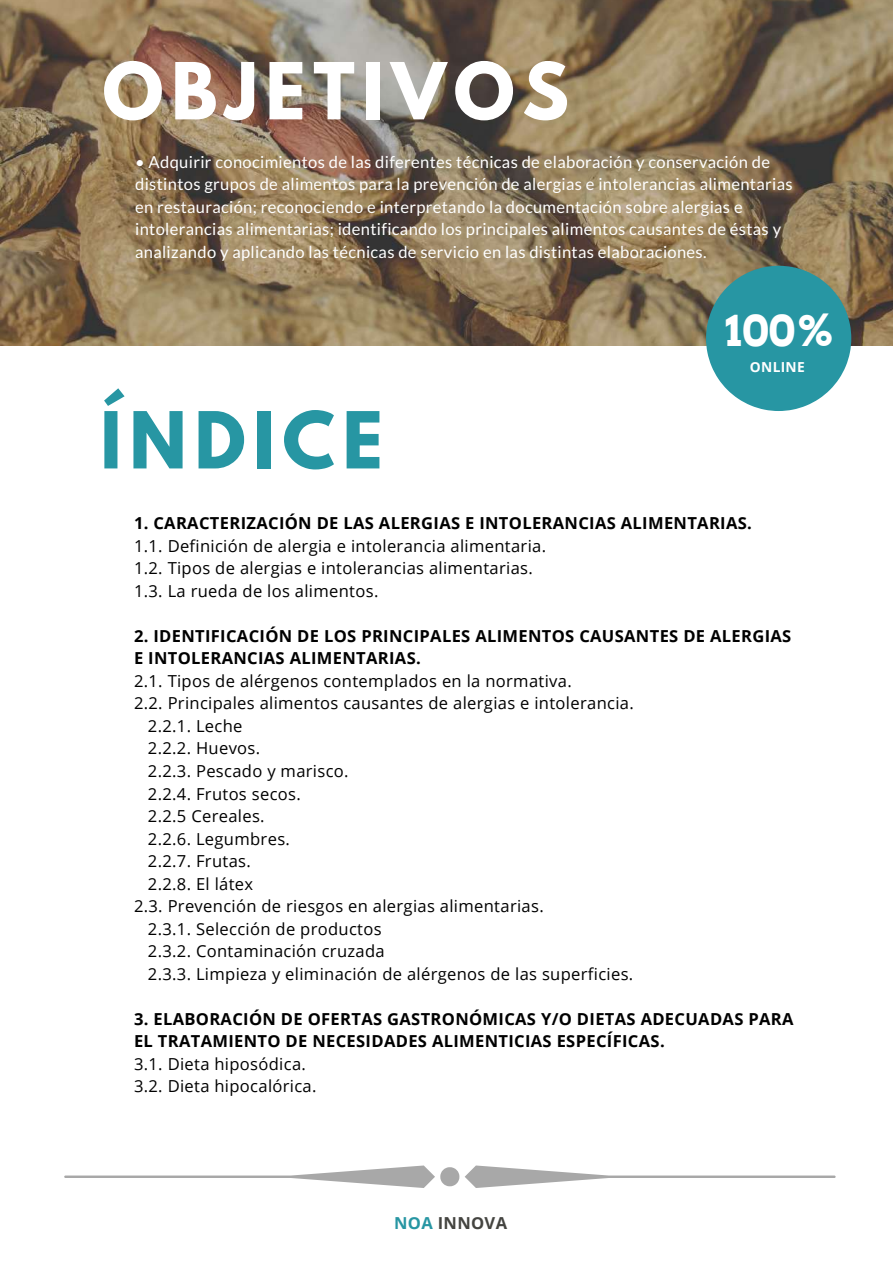
<style>
.page{position:relative;width:893px;height:1263px;background:#fff}
.page>*{position:absolute;margin:0;border:0;box-sizing:border-box;transform-origin:0 0}
.t1{font:700 69.6px "League Spartan";letter-spacing:.11em;color:#fff}
.t2{font:700 69.6px "League Spartan";letter-spacing:.11em;color:#2796a3}
.t3{font:700 42.45px "Arvo";color:#fff}
.t4{font:16.5px/22.5px "Open Sans";letter-spacing:.02em;color:#000}
.t5{font:16.5px/22.5px "Lato";letter-spacing:.02em;color:#fff}
.t6{font:700 16.5px/22.5px "Open Sans";letter-spacing:.02em;color:#000}
.t7{font:700 16.5px "Open Sans";letter-spacing:.02em;color:#444440}
.t8{font:700 13.8px "Open Sans";letter-spacing:.02em;color:#fff}
.s1{color:#2796a3}
</style>
<div class="page">
<img style="left:0;top:0;width:893px;height:346px">
<svg style="left:706px;top:266px;width:145px;height:145px"></svg>
<svg style="left:465px;top:1165px;width:370px;height:23px"></svg>
<svg style="left:64px;top:1165px;width:395px;height:23px"></svg>
<h1 class="t1" style="left:102px;top:57px;width:468px">OBJETIVOS</h1>
<p class="t5" style="left:135px;top:150px;width:659px">• Adquirir conocimientos de las diferentes técnicas de elaboración y conservación de distintos grupos de alimentos para la prevención de alergias e intolerancias alimentarias en restauración; reconociendo e interpretando la documentación sobre alergias e intolerancias alimentarias; identificando los principales alimentos causantes de éstas y analizando y aplicando las técnicas de servicio en las distintas elaboraciones.</p>
<h1 class="t2" style="left:100px;top:406px;width:284px">ÍNDICE</h1>
<h2 class="t3" style="left:725px;top:305px;width:109px">100%</h2>
<p class="t8" style="left:750px;top:357px;width:56px">ONLINE</p>
<p class="t6" style="left:134px;top:512px;width:619px">1. CARACTERIZACIÓN DE LAS ALERGIAS E INTOLERANCIAS ALIMENTARIAS.</p>
<p class="t4" style="left:134px;top:534px;width:414px">1.1. Definición de alergia e intolerancia alimentaria.<br>1.2. Tipos de alergias e intolerancias alimentarias.<br>1.3. La rueda de los alimentos.</p>
<p class="t6" style="left:134px;top:624px;width:659px">2. IDENTIFICACIÓN DE LOS PRINCIPALES ALIMENTOS CAUSANTES DE ALERGIAS<br>E INTOLERANCIAS ALIMENTARIAS.</p>
<p class="t4" style="left:134px;top:669px;width:439px">2.1. Tipos de alérgenos contemplados en la normativa.</p>
<p class="t4" style="left:134px;top:692px;width:501px">2.2. Principales alimentos causantes de alergias e intolerancia.</p>
<p class="t4" style="left:148px;top:714px;width:96px">2.2.1. Leche</p>
<p class="t4" style="left:148px;top:737px;width:114px">2.2.2. Huevos.</p>
<p class="t4" style="left:148px;top:759px;width:202px">2.2.3. Pescado y marisco.</p>
<p class="t4" style="left:148px;top:782px;width:154px">2.2.4. Frutos secos.</p>
<p class="t4" style="left:148px;top:804px;width:118px">2.2.5 Cereales.</p>
<p class="t4" style="left:148px;top:827px;width:144px">2.2.6. Legumbres.</p>
<p class="t4" style="left:148px;top:849px;width:104px">2.2.7. Frutas.</p>
<p class="t4" style="left:148px;top:872px;width:107px">2.2.8. El látex</p>
<p class="t4" style="left:134px;top:894px;width:411px">2.3. Prevención de riesgos en alergias alimentarias.</p>
<p class="t4" style="left:148px;top:917px;width:235px">2.3.1. Selección de productos</p>
<p class="t4" style="left:148px;top:939px;width:238px">2.3.2. Contaminación cruzada</p>
<p class="t4" style="left:148px;top:962px;width:487px">2.3.3. Limpieza y eliminación de alérgenos de las superficies.</p>
<p class="t6" style="left:134px;top:1007px;width:661px">3. ELABORACIÓN DE OFERTAS GASTRONÓMICAS Y/O DIETAS ADECUADAS PARA<br>EL TRATAMIENTO DE NECESIDADES ALIMENTICIAS ESPECÍFICAS.</p>
<p class="t4" style="left:134px;top:1052px;width:184px">3.1. Dieta hiposódica.<br>3.2. Dieta hipocalórica.</p>
<p class="t7" style="left:394px;top:1211px;width:114px"><span class="s1">NOA</span> INNOVA</p>
</div>
